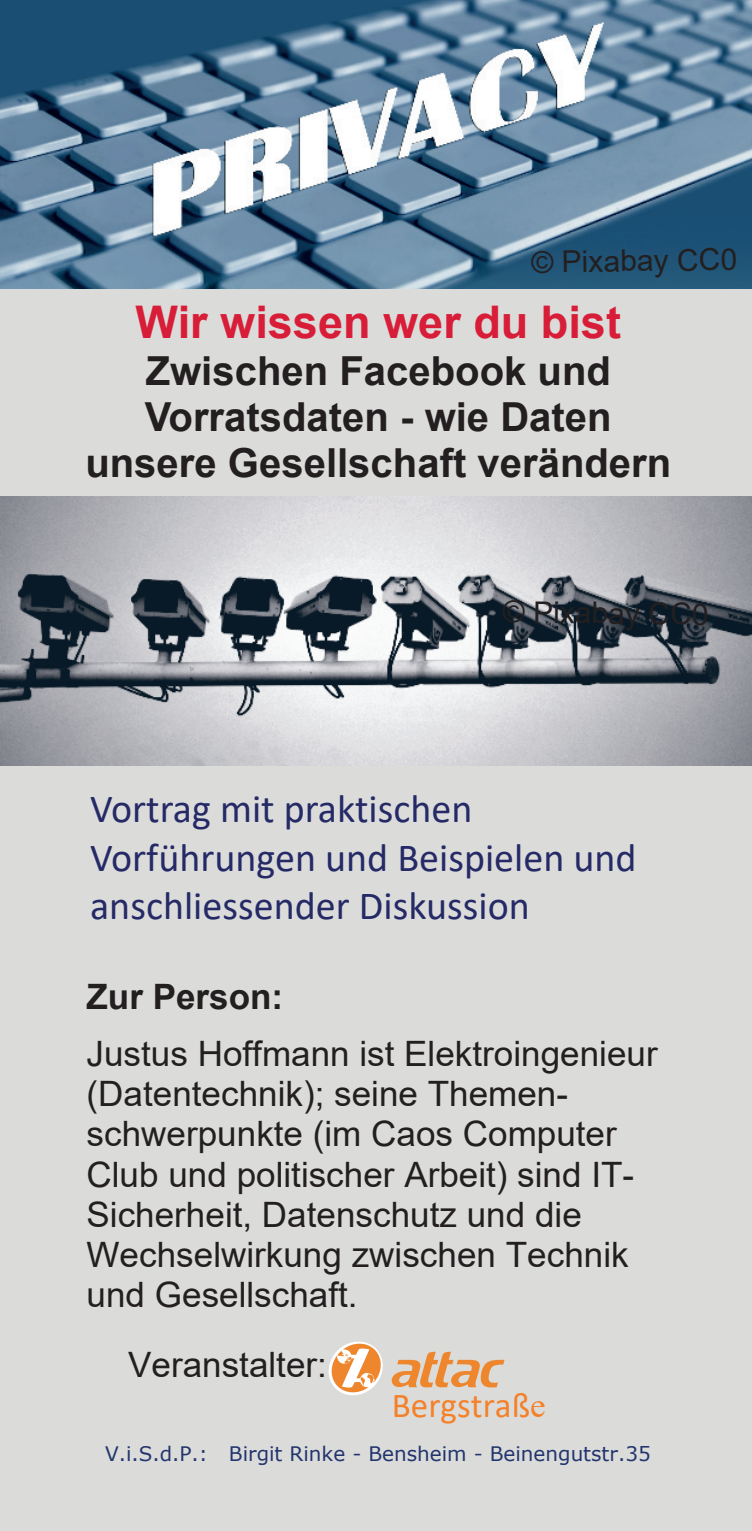
<style>
.page{position:relative;width:752px;height:1531px;background:#fff}
.page>*{position:absolute;margin:0;border:0;box-sizing:border-box;transform-origin:0 0}
.t1{font:700 45px "Arial";color:#d81d38}
.t2{font:40px/48.8px "Calibri";color:#252a67}
.t3{font:700 40px/45.8px "Arial";color:#231f20;text-align:center}
.t4{font:35px/40.2px "Arial";color:#231f20}
.t5{font:35px "Calibri";color:#f4812a}
.t6{font:700 35px "Arial";color:#231f20}
.t7{font:30px "Arial";color:#231f20}
.t8{font:20px "Verdana";color:#22356d}
.s1{font-family:"Times New Roman"}
</style>
<div class="page">
<div style="left:0;top:0;width:751px;height:1531px;background:#dbdcda"></div>
<svg style="left:328px;top:1341px;width:176px;height:54px"></svg>
<img style="left:0;top:497px;width:751px;height:269px">
<img style="left:0;top:0;width:751px;height:288px">
<p class="t7" style="left:531px;top:251px;width:207px;rotate:-1deg">© Pixabay CC0</p>
<p class="t1" style="left:135px;top:305px;width:486px">Wir wissen wer du bist</p>
<p class="t3" style="left:85px;top:352px;width:587px">Zwischen Facebook und<br>Vorratsdaten - wie Daten unsere Gesellschaft verändern</p>
<p class="t7" style="left:502px;top:600px;width:207px;rotate:1deg">© Pixabay CC0</p>
<p class="t2" style="left:90px;top:787px;width:547px">Vortrag mit praktischen<br>Vorführungen und Beispielen und anschliessender Diskussion</p>
<p class="t6" style="left:86px;top:983px;width:198px">Zur Person:</p>
<p class="t4" style="left:86px;top:1037px;width:572px">Justus Hoffmann ist Elektroingenieur (Datentechnik); seine Themen&shy;schwerpunkte (im Caos Computer<br>Club und politischer Arbeit) sind IT-<br>Sicherheit, Datenschutz und die<br>Wechselwirkung zwischen Technik und Gesellschaft.</p>
<p class="t4" style="left:128px;top:1347px;width:200px">Veranstalter:</p>
<p class="t5" style="left:391px;top:1390px;width:155px">Bergstraß<span class="s1">e</span></p>
<p class="t8" style="left:105px;top:1446px;width:547px">V.i.S.d.P.: Birgit Rinke - Bensheim - Beinengutstr.35</p>
</div>
